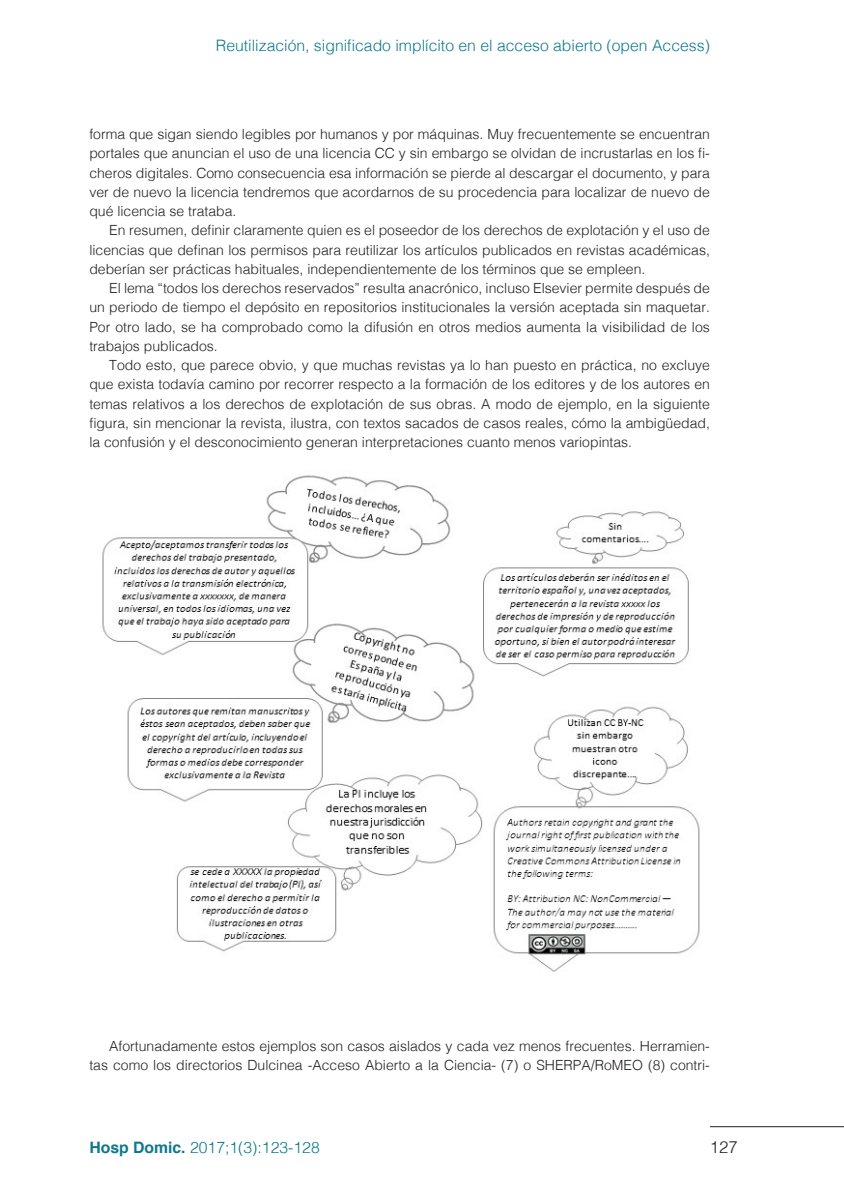
<style>
.page{position:relative;width:844px;height:1191px;background:#fff}
.page>*{position:absolute;margin:0;border:0;box-sizing:border-box;transform-origin:0 0}
.t1{font:300 16.62px "Helvetica";color:#231f20}
.t2{font:300 15.75px "Helvetica";color:#0d788c}
.t3{font:300 14px/19.2px "Helvetica";color:#231f20;text-align:justify}
.s1{font-weight:700}
</style>
<div class="page">
<hr style="left:709px;top:1126px;width:134px;height:1px;background:#231f20">
<img style="left:102px;top:475px;width:598px;height:497px">
<p class="t2" style="left:216px;top:32px;width:495px">Reutilización, significado implícito en el acceso abierto (open Access)</p>
<p class="t3" style="left:89px;top:123px;width:622px">forma que sigan siendo legibles por humanos y por máquinas. Muy frecuentemente se encuentran portales que anuncian el uso de una licencia CC y sin embargo se olvidan de incrustarlas en los fi&shy;cheros digitales. Como consecuencia esa información se pierde al descargar el documento, y para ver de nuevo la licencia tendremos que acordarnos de su procedencia para localizar de nuevo de qué licencia se trataba.</p>
<p class="t3" style="left:89px;top:220px;width:622px;text-indent:20px">En resumen, definir claramente quien es el poseedor de los derechos de explotación y el uso de licencias que definan los permisos para reutilizar los artículos publicados en revistas académicas, deberían ser prácticas habituales, independientemente de los términos que se empleen.</p>
<p class="t3" style="left:89px;top:277px;width:622px;text-indent:20px">El lema “todos los derechos reservados” resulta anacrónico, incluso Elsevier permite después de un periodo de tiempo el depósito en repositorios institucionales la versión aceptada sin maquetar.<br>Por otro lado, se ha comprobado como la difusión en otros medios aumenta la visibilidad de los trabajos publicados.</p>
<p class="t3" style="left:89px;top:354px;width:622px;text-indent:20px">Todo esto, que parece obvio, y que muchas revistas ya lo han puesto en práctica, no excluye que exista todavía camino por recorrer respecto a la formación de los editores y de los autores en temas relativos a los derechos de explotación de sus obras. A modo de ejemplo, en la siguiente figura, sin mencionar la revista, ilustra, con textos sacados de casos reales, cómo la ambigüedad, la confusión y el desconocimiento generan interpretaciones cuanto menos variopintas.</p>
<p class="t3" style="left:89px;top:1035px;width:622px;text-align:right">Afortunadamente estos ejemplos son casos aislados y cada vez menos frecuentes. Herramien&shy;tas como los directorios Dulcinea -Acceso Abierto a la Ciencia- (7) o SHERPA/RoMEO (8) contri-</p>
<p class="t2" style="left:89px;top:1134px;width:232px"><span class="s1">Hosp Domic.</span> 2017;1(3):123-128</p>
<p class="t1" style="left:709px;top:1133px;width:29px">127</p>
</div>
